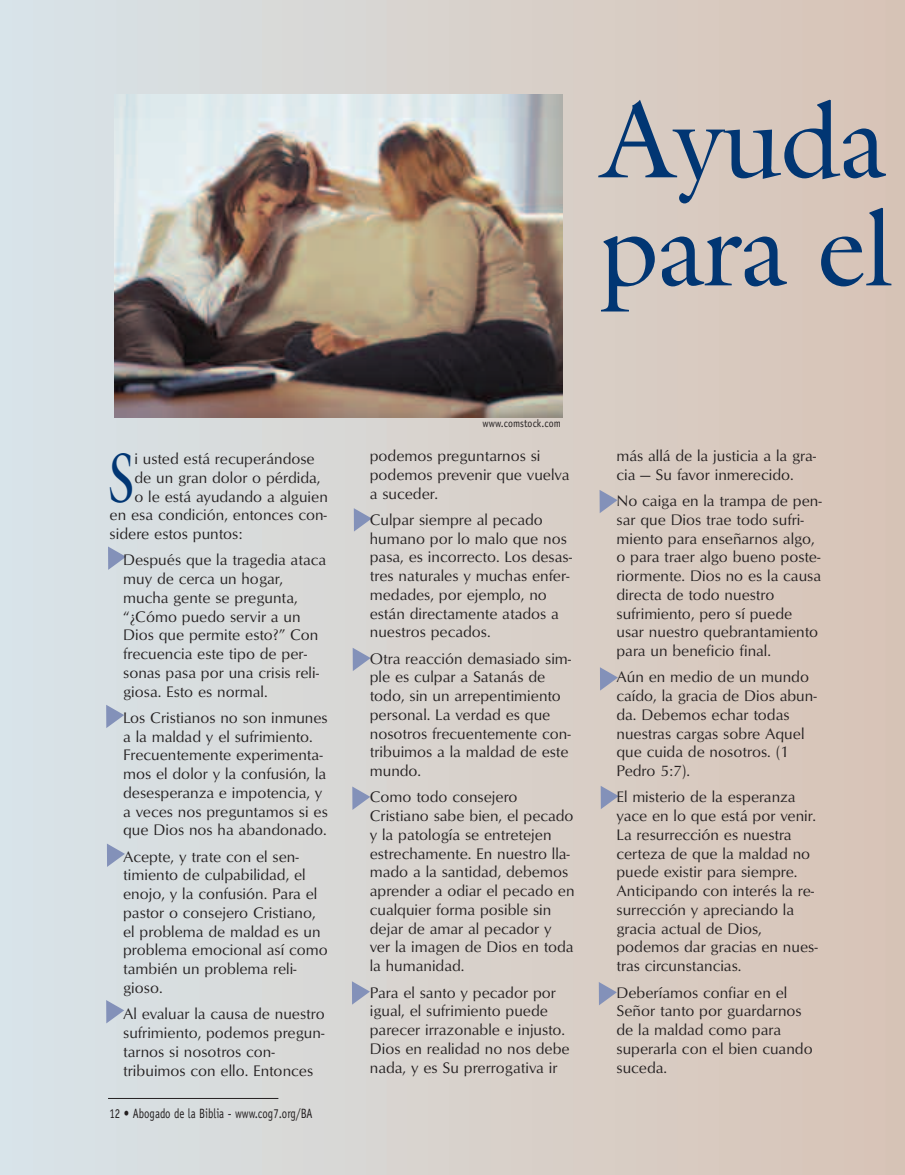
<style>
.page{position:relative;width:905px;height:1175px;background:#fff}
.page>*{position:absolute;margin:0;border:0;box-sizing:border-box;transform-origin:0 0}
.t1{font:108px/108px "Galliard";letter-spacing:-.015em;color:#013673}
.t2{font:70.65px "Galliard";color:#013673;scale:.7 1}
.t3{font:15.75px/18.8px "Optimum Roman DTC";color:#231f20}
.t4{font:13.5px "Officina Sans";color:#231f20;scale:.8 1}
.t5{font:10.95px "Officina Sans";letter-spacing:.01em;color:#231f20;scale:.9 1}
</style>
<div class="page">
<div style="left:0;top:0;width:15px;height:1174px;background:#d8e4ea"></div>
<div style="left:11px;top:0;width:25px;height:1174px;background:#d8e3e9"></div>
<div style="left:32px;top:0;width:25px;height:1174px;background:#d8e2e7"></div>
<div style="left:53px;top:0;width:24px;height:1174px;background:#d8e1e6"></div>
<div style="left:73px;top:0;width:25px;height:1174px;background:#d8e1e5"></div>
<div style="left:94px;top:0;width:25px;height:1174px;background:#d8e0e4"></div>
<div style="left:115px;top:0;width:25px;height:1174px;background:#d7dfe2"></div>
<div style="left:136px;top:0;width:25px;height:1174px;background:#d8dee1"></div>
<div style="left:156px;top:0;width:25px;height:1174px;background:#d8dee0"></div>
<div style="left:177px;top:0;width:25px;height:1174px;background:#d8dedf"></div>
<div style="left:198px;top:0;width:25px;height:1174px;background:#d8dcdd"></div>
<div style="left:219px;top:0;width:25px;height:1174px;background:#d8dbdc"></div>
<div style="left:240px;top:0;width:24px;height:1174px;background:#d8dbdb"></div>
<div style="left:260px;top:0;width:25px;height:1174px;background:#d9dad8"></div>
<div style="left:281px;top:0;width:25px;height:1174px;background:#d9d9d7"></div>
<div style="left:302px;top:0;width:25px;height:1174px;background:#d8d8d7"></div>
<div style="left:323px;top:0;width:25px;height:1174px;background:#d8d8d6"></div>
<div style="left:343px;top:0;width:25px;height:1174px;background:#d8d7d5"></div>
<div style="left:364px;top:0;width:25px;height:1174px;background:#d8d6d3"></div>
<div style="left:385px;top:0;width:25px;height:1174px;background:#d9d4d0"></div>
<div style="left:406px;top:0;width:25px;height:1174px;background:#d9d4cf"></div>
<div style="left:427px;top:0;width:24px;height:1174px;background:#d9d3ce"></div>
<div style="left:447px;top:0;width:25px;height:1174px;background:#d8d2cc"></div>
<div style="left:468px;top:0;width:25px;height:1174px;background:#d8d1cb"></div>
<div style="left:489px;top:0;width:25px;height:1174px;background:#d9d1ca"></div>
<div style="left:510px;top:0;width:25px;height:1174px;background:#d9d0c9"></div>
<div style="left:530px;top:0;width:25px;height:1174px;background:#d8cfc8"></div>
<div style="left:551px;top:0;width:25px;height:1174px;background:#d8cfc7"></div>
<div style="left:572px;top:0;width:25px;height:1174px;background:#d9cec6"></div>
<div style="left:593px;top:0;width:25px;height:1174px;background:#d9cec5"></div>
<div style="left:614px;top:0;width:24px;height:1174px;background:#d8cdc4"></div>
<div style="left:634px;top:0;width:25px;height:1174px;background:#d8ccc3"></div>
<div style="left:655px;top:0;width:25px;height:1174px;background:#d8cbc2"></div>
<div style="left:676px;top:0;width:25px;height:1174px;background:#d9cbc1"></div>
<div style="left:697px;top:0;width:25px;height:1174px;background:#d9cac0"></div>
<div style="left:717px;top:0;width:25px;height:1174px;background:#d8c9be"></div>
<div style="left:738px;top:0;width:25px;height:1174px;background:#d8c8be"></div>
<div style="left:759px;top:0;width:25px;height:1174px;background:#d8c8bd"></div>
<div style="left:780px;top:0;width:25px;height:1174px;background:#d8c7bc"></div>
<div style="left:801px;top:0;width:24px;height:1174px;background:#d8c6ba"></div>
<div style="left:821px;top:0;width:25px;height:1174px;background:#d8c6ba"></div>
<div style="left:842px;top:0;width:25px;height:1174px;background:#d8c5b9"></div>
<div style="left:863px;top:0;width:25px;height:1174px;background:#d8c4b8"></div>
<div style="left:884px;top:0;width:20px;height:1174px;background:#d6c3b6"></div>
<svg style="left:354px;top:508px;width:18px;height:23px"></svg>
<svg style="left:352px;top:648px;width:18px;height:23px"></svg>
<svg style="left:352px;top:786px;width:18px;height:24px"></svg>
<svg style="left:352px;top:981px;width:18px;height:23px"></svg>
<hr style="left:108px;top:1098px;width:170px;height:1px;background:#231f20">
<svg style="left:108px;top:546px;width:18px;height:24px"></svg>
<img style="left:114px;top:95px;width:449px;height:322px">
<svg style="left:106px;top:705px;width:18px;height:23px"></svg>
<svg style="left:599px;top:490px;width:18px;height:23px"></svg>
<svg style="left:600px;top:786px;width:18px;height:23px"></svg>
<svg style="left:600px;top:667px;width:18px;height:23px"></svg>
<svg style="left:107px;top:843px;width:18px;height:24px"></svg>
<svg style="left:106px;top:1000px;width:18px;height:23px"></svg>
<svg style="left:598px;top:982px;width:18px;height:23px"></svg>
<h1 class="t1" style="left:601px;top:86px;width:294px">Ayuda para el</h1>
<h2 class="t2" style="left:109px;top:436px;width:38px">S</h2>
<p class="t3" style="left:134px;top:449px;width:182px">i usted está recuperándose</p>
<p class="t3" style="left:134px;top:468px;width:188px">de un gran dolor o pérdida,</p>
<p class="t3" style="left:134px;top:486px;width:195px">o le está ayudando a alguien</p>
<p class="t3" style="left:110px;top:505px;width:219px">en esa condición, entonces con-</p>
<p class="t3" style="left:110px;top:524px;width:134px">sidere estos puntos:</p>
<p class="t3" style="left:123px;top:550px;width:204px">Después que la tragedia ataca muy de cerca un hogar, mucha gente se pregunta, “¿Cómo puedo servir a un<br>Dios que permite esto?” Con frecuencia este tipo de per&shy;sonas pasa por una crisis reli&shy;giosa. Esto es normal.</p>
<p class="t3" style="left:123px;top:708px;width:206px">Los Cristianos no son inmunes a la maldad y el sufrimiento.<br>Frecuentemente experimenta&shy;mos el dolor y la confusión, la desesperanza e impotencia, y a veces nos preguntamos si es que Dios nos ha abandonado.</p>
<p class="t3" style="left:123px;top:846px;width:206px">Acepte, y trate con el sen&shy;timiento de culpabilidad, el enojo, y la confusión. Para el pastor o consejero Cristiano, el problema de maldad es un problema emocional así como también un problema reli&shy;gioso.</p>
<p class="t3" style="left:123px;top:1004px;width:203px">Al evaluar la causa de nuestro sufrimiento, podemos pregun&shy;tarnos si nosotros con&shy;tribuimos con ello. Entonces</p>
<p class="t4" style="left:110px;top:1108px;width:255px">12 • Abogado de la Biblia - www.cog7.org/BA</p>
<p class="t5" style="left:482px;top:419px;width:89px">www.comstock.com</p>
<p class="t3" style="left:370px;top:446px;width:201px">podemos preguntarnos si podemos prevenir que vuelva a suceder.</p>
<p class="t3" style="left:370px;top:510px;width:204px">Culpar siempre al pecado humano por lo malo que nos pasa, es incorrecto. Los desas&shy;tres naturales y muchas enfer&shy;medades, por ejemplo, no están directamente atados a nuestros pecados.</p>
<p class="t3" style="left:370px;top:649px;width:203px">Otra reacción demasiado sim&shy;ple es culpar a Satanás de todo, sin un arrepentimiento personal. La verdad es que nosotros frecuentemente con&shy;tribuimos a la maldad de este mundo.</p>
<p class="t3" style="left:370px;top:787px;width:206px">Como todo consejero<br>Cristiano sabe bien, el pecado y la patología se entretejen estrechamente. En nuestro lla&shy;mado a la santidad, debemos aprender a odiar el pecado en cualquier forma posible sin dejar de amar al pecador y ver la imagen de Dios en toda la humanidad.</p>
<p class="t3" style="left:370px;top:982px;width:201px">Para el santo y pecador por igual, el sufrimiento puede parecer irrazonable e injusto.<br>Dios en realidad no nos debe nada, y es Su prerrogativa ir</p>
<p class="t3" style="left:616px;top:446px;width:201px">más allá de la justicia a la gra&shy;cia — Su favor inmerecido.</p>
<p class="t3" style="left:616px;top:491px;width:207px">No caiga en la trampa de pen&shy;sar que Dios trae todo sufri&shy;miento para enseñarnos algo, o para traer algo bueno poste&shy;riormente. Dios no es la causa directa de todo nuestro sufrimiento, pero sí puede usar nuestro quebrantamiento para un beneficio final.</p>
<p class="t3" style="left:616px;top:667px;width:202px">Aún en medio de un mundo caído, la gracia de Dios abun&shy;da. Debemos echar todas nuestras cargas sobre Aquel que cuida de nosotros. (1<br>Pedro 5:7).</p>
<p class="t3" style="left:616px;top:787px;width:203px">El misterio de la esperanza yace en lo que está por venir.<br>La resurrección es nuestra certeza de que la maldad no puede existir para siempre.<br>Anticipando con interés la re&shy;surrección y apreciando la gracia actual de Dios, podemos dar gracias en nues&shy;tras circunstancias.</p>
<p class="t3" style="left:616px;top:982px;width:198px">Deberíamos confiar en el<br>Señor tanto por guardarnos de la maldad como para superarla con el bien cuando suceda.</p>
</div>
